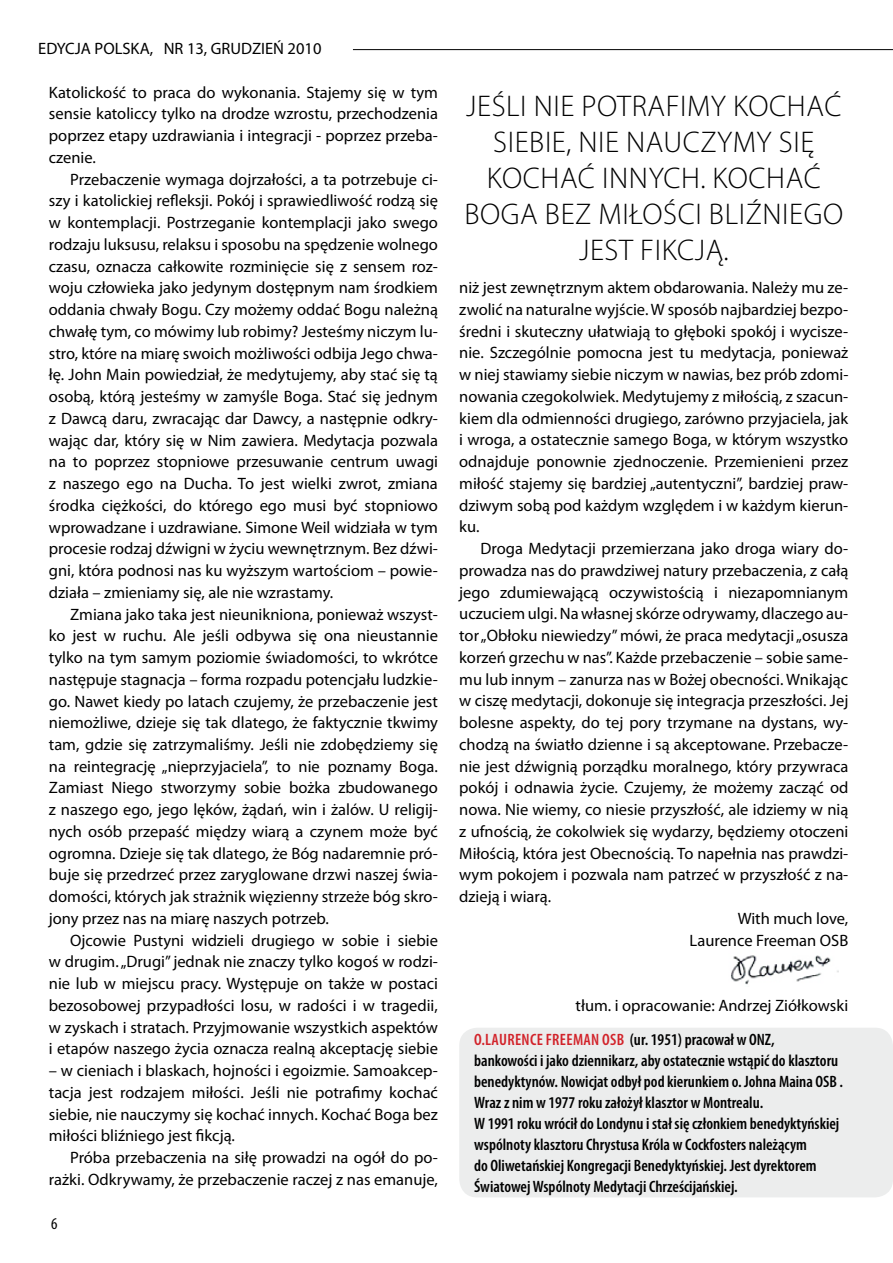
<style>
.page{position:relative;width:893px;height:1263px;background:#fff}
.page>*{position:absolute;margin:0;border:0;box-sizing:border-box;transform-origin:0 0}
.t1{font:300 30px/36px "Myriad Pro";letter-spacing:.02em;color:#000;text-align:center}
.t2{font:16.5px/21.8px "Myriad Pro";color:#000;text-align:justify}
.t3{font:600 condensed 16.5px/21px "Myriad Pro";color:#000}
.t4{font:condensed 16.5px "Myriad Pro";color:#000}
.s1{color:#d2232a}
</style>
<div class="page">
<hr style="left:353px;top:49px;width:540px;height:1px;background:#000">
<img style="left:731px;top:955px;width:107px;height:30px">
<div style="left:459px;top:1028px;width:434px;height:169px;background:#eceded;border-radius:18px"></div>
<p class="t2" style="left:38px;top:37px;width:285px">EDYCJA POLSKA, NR 13, GRUDZIEŃ 2010</p>
<p class="t2" style="left:49px;top:81px;width:391px">Katolickość to praca do wykonania. Stajemy się w tym sensie katoliccy tylko na drodze wzrostu, przechodzenia poprzez etapy uzdrawiania i integracji - poprzez przeba&shy;czenie.</p>
<p class="t2" style="left:49px;top:168px;width:391px;text-indent:21px">Przebaczenie wymaga dojrzałości, a ta potrzebuje ci&shy;szy i katolickiej refleksji. Pokój i sprawiedliwość rodzą się w kontemplacji. Postrzeganie kontemplacji jako swego rodzaju luksusu, relaksu i sposobu na spędzenie wolnego czasu, oznacza całkowite rozminięcie się z sensem roz&shy;woju człowieka jako jedynym dostępnym nam środkiem oddania chwały Bogu. Czy możemy oddać Bogu należną chwałę tym, co mówimy lub robimy? Jesteśmy niczym lu&shy;stro, które na miarę swoich możliwości odbija Jego chwa&shy;łę. John Main powiedział, że medytujemy, aby stać się tą osobą, którą jesteśmy w zamyśle Boga. Stać się jednym z Dawcą daru, zwracając dar Dawcy, a następnie odkry&shy;wając dar, który się w Nim zawiera. Medytacja pozwala na to poprzez stopniowe przesuwanie centrum uwagi z naszego ego na Ducha. To jest wielki zwrot, zmiana środka ciężkości, do którego ego musi być stopniowo wprowadzane i uzdrawiane. Simone Weil widziała w tym procesie rodzaj dźwigni w życiu wewnętrznym. Bez dźwi&shy;gni, która podnosi nas ku wyższym wartościom – powie&shy;działa – zmieniamy się, ale nie wzrastamy.</p>
<p class="t2" style="left:49px;top:603px;width:391px;text-indent:21px">Zmiana jako taka jest nieunikniona, ponieważ wszyst&shy;ko jest w ruchu. Ale jeśli odbywa się ona nieustannie tylko na tym samym poziomie świadomości, to wkrótce następuje stagnacja – forma rozpadu potencjału ludzkie&shy;go. Nawet kiedy po latach czujemy, że przebaczenie jest niemożliwe, dzieje się tak dlatego, że faktycznie tkwimy tam, gdzie się zatrzymaliśmy. Jeśli nie zdobędziemy się na reintegrację „nieprzyjaciela”, to nie poznamy Boga.<br>Zamiast Niego stworzymy sobie bożka zbudowanego z naszego ego, jego lęków, żądań, win i żalów. U religij&shy;nych osób przepaść między wiarą a czynem może być ogromna. Dzieje się tak dlatego, że Bóg nadaremnie pró&shy;buje się przedrzeć przez zaryglowane drzwi naszej świa&shy;domości, których jak strażnik więzienny strzeże bóg skro&shy;jony przez nas na miarę naszych potrzeb.</p>
<p class="t2" style="left:49px;top:929px;width:391px;text-indent:21px">Ojcowie Pustyni widzieli drugiego w sobie i siebie w drugim. „Drugi” jednak nie znaczy tylko kogoś w rodzi&shy;nie lub w miejscu pracy. Występuje on także w postaci bezosobowej przypadłości losu, w radości i w tragedii, w zyskach i stratach. Przyjmowanie wszystkich aspektów i etapów naszego życia oznacza realną akceptację siebie</p>
<p class="t2" style="left:49px;top:1059px;width:391px">– w cieniach i blaskach, hojności i egoizmie. Samoakcep&shy;tacja jest rodzajem miłości. Jeśli nie potrafimy kochać siebie, nie nauczymy się kochać innych. Kochać Boga bez miłości bliźniego jest fikcją.</p>
<p class="t2" style="left:49px;top:1146px;width:391px;text-align:right">Próba przebaczenia na siłę prowadzi na ogół do po&shy;rażki. Odkrywamy, że przebaczenie raczej z nas emanuje,</p>
<p class="t2" style="left:195px;top:39px;width:153px">2 PAŹDZIERNIK 2010</p>
<p class="t4" style="left:51px;top:1213px;width:8px">6</p>
<h1 class="t1" style="left:464px;top:88px;width:380px">JEŚLI NIE POTRAFIMY KOCHAĆ<br>SIEBIE, NIE NAUCZYMY SIĘ<br>KOCHAĆ INNYCH. KOCHAĆ<br>BOGA BEZ MIŁOŚCI BLIŹNIEGO<br>JEST FIKCJĄ.</h1>
<p class="t2" style="left:459px;top:276px;width:391px">niż jest zewnętrznym aktem obdarowania. Należy mu ze&shy;zwolić na naturalne wyjście. W sposób najbardziej bezpo&shy;średni i skuteczny ułatwiają to głęboki spokój i wycisze&shy;nie. Szczególnie pomocna jest tu medytacja, ponieważ w niej stawiamy siebie niczym w nawias, bez prób zdomi&shy;nowania czegokolwiek. Medytujemy z miłością, z szacun&shy;kiem dla odmienności drugiego, zarówno przyjaciela, jak i wroga, a ostatecznie samego Boga, w którym wszystko odnajduje ponownie zjednoczenie. Przemienieni przez miłość stajemy się bardziej „autentyczni”, bardziej praw&shy;dziwym sobą pod każdym względem i w każdym kierun&shy;ku.</p>
<p class="t2" style="left:480px;top:537px;width:369px">Droga Medytacji przemierzana jako droga wiary do-</p>
<p class="t2" style="left:459px;top:559px;width:391px">prowadza nas do prawdziwej natury przebaczenia, z całą</p>
<p class="t2" style="left:459px;top:581px;width:391px">jego zdumiewającą oczywistością i niezapomnianym</p>
<p class="t2" style="left:459px;top:603px;width:391px">uczuciem ulgi. Na własnej skórze odrywamy, dlaczego au-</p>
<p class="t2" style="left:459px;top:624px;width:391px">tor „Obłoku niewiedzy” mówi, że praca medytacji „osusza</p>
<p class="t2" style="left:459px;top:646px;width:391px">korzeń grzechu w nas”. Każde przebaczenie – sobie same-</p>
<p class="t2" style="left:459px;top:668px;width:391px">mu lub innym – zanurza nas w Bożej obecności. Wnikając</p>
<p class="t2" style="left:459px;top:690px;width:391px">w ciszę medytacji, dokonuje się integracja przeszłości. Jej</p>
<p class="t2" style="left:459px;top:711px;width:391px">bolesne aspekty, do tej pory trzymane na dystans, wy-</p>
<p class="t2" style="left:459px;top:733px;width:391px">chodzą na światło dzienne i są akceptowane. Przebacze-</p>
<p class="t2" style="left:459px;top:755px;width:391px">nie jest dźwignią porządku moralnego, który przywraca</p>
<p class="t2" style="left:459px;top:777px;width:391px">pokój i odnawia życie. Czujemy, że możemy zacząć od</p>
<p class="t2" style="left:459px;top:798px;width:391px">nowa. Nie wiemy, co niesie przyszłość, ale idziemy w nią</p>
<p class="t2" style="left:459px;top:820px;width:391px">z ufnością, że cokolwiek się wydarzy, będziemy otoczeni</p>
<p class="t2" style="left:459px;top:842px;width:391px">Miłością, która jest Obecnością. To napełnia nas prawdzi-</p>
<p class="t2" style="left:459px;top:864px;width:391px">wym pokojem i pozwala nam patrzeć w przyszłość z na-</p>
<p class="t2" style="left:459px;top:885px;width:93px">dzieją i wiarą.</p>
<p class="t2" style="left:738px;top:907px;width:112px">With much love,</p>
<p class="t2" style="left:690px;top:929px;width:160px">Laurence Freeman OSB</p>
<p class="t2" style="left:576px;top:994px;width:274px">tłum. i opracowanie: Andrzej Ziółkowski</p>
<p class="t3" style="left:474px;top:1029px;width:371px"><span class="s1">O.Laurence Freeman OSB</span> (ur. 1951) pracował w ONZ,<br>bankowości i jako dziennikarz, aby ostatecznie wstąpić do klasztoru benedyktynów. Nowicjat odbył pod kierunkiem o. Johna Maina OSB .<br>Wraz z nim w 1977 roku założył klasztor w Montrealu.<br>W 1991 roku wrócił do Londynu i stał się członkiem benedyktyńskiej wspólnoty klasztoru Chrystusa Króla w Cockfosters należącym<br>do Oliwetańskiej Kongregacji Benedyktyńskiej. Jest dyrektorem Światowej Wspólnoty Medytacji Chrześcijańskiej.</p>
</div>
